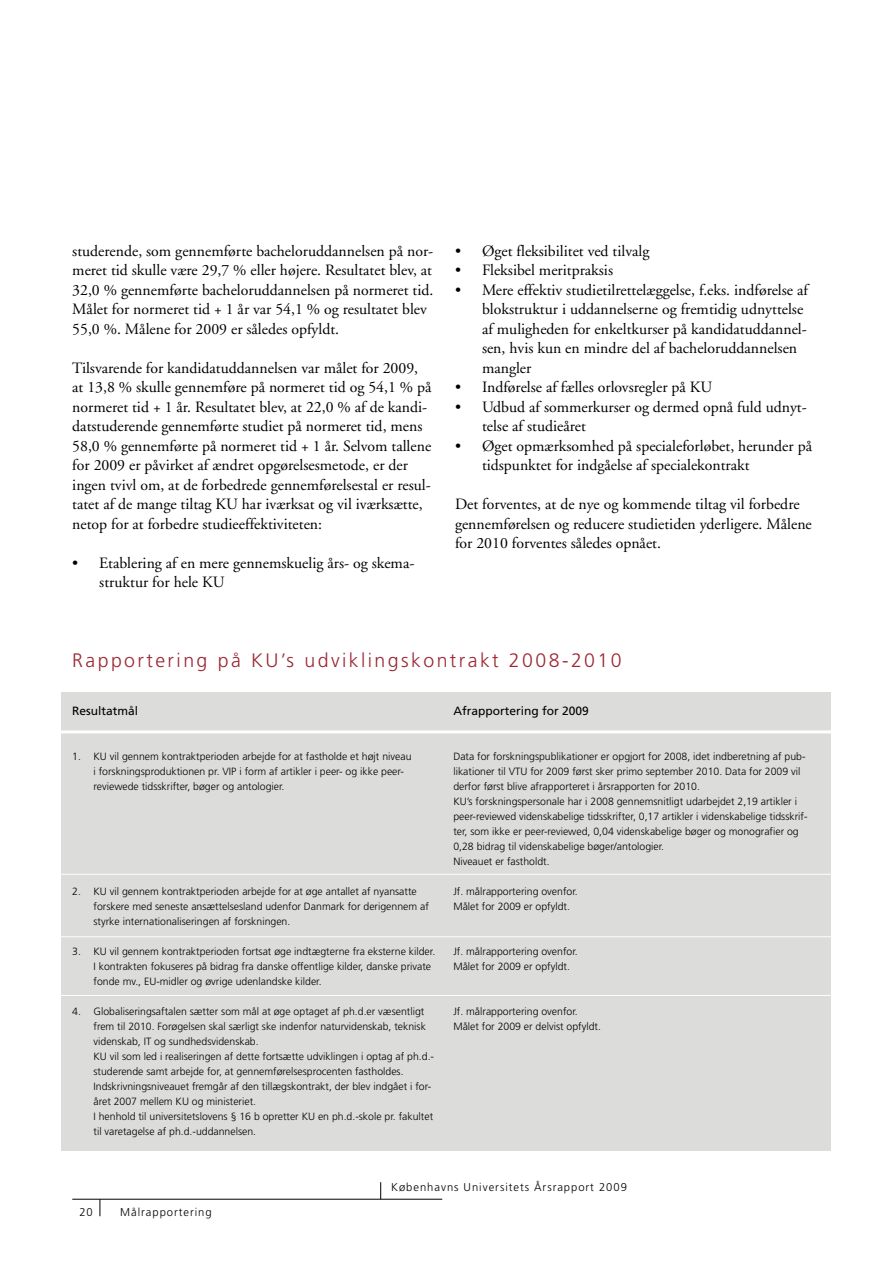
<style>
.page{position:relative;width:893px;height:1263px;background:#fff}
.page>*{position:absolute;margin:0;border:0;box-sizing:border-box;transform-origin:0 0}
.t1{font:300 19.5px "Frutiger";letter-spacing:.125em;color:#9b2732}
.t2{font:15.75px/19.5px "Adobe Garamond";color:#000}
.t3{font:12px "Frutiger";color:#000}
.t4{font:300 11.25px "Frutiger";letter-spacing:.085em;color:#000}
.t5{font:300 10.5px/15px "Frutiger";color:#000}
</style>
<div class="page">
<svg style="left:100px;top:1200px;width:1px;height:16px"></svg>
<svg style="left:380px;top:1182px;width:1px;height:17px"></svg>
<hr style="left:72px;top:1199px;width:370px;height:1px;background:#000">
<div style="left:61px;top:692px;width:770px;height:458px;background:#dcdcdb"></div>
<hr style="left:50px;top:730px;width:796px;height:3px;background:#fff">
<hr style="left:50px;top:874px;width:796px;height:1px;background:#fff">
<hr style="left:50px;top:936px;width:796px;height:1px;background:#fff">
<hr style="left:55px;top:995px;width:797px;height:1px;background:#fff">
<p class="t2" style="left:72px;top:242px;width:363px">studerende, som gennemførte bacheloruddannelsen på nor&shy;meret tid skulle være 29,7 % eller højere. Resultatet blev, at 32,0 % gennemførte bacheloruddannelsen på normeret tid.<br>Målet for normeret tid + 1 år var 54,1 % og resultatet blev 55,0 %. Målene for 2009 er således opfyldt.</p>
<p class="t2" style="left:72px;top:359px;width:361px">Tilsvarende for kandidatuddannelsen var målet for 2009, at 13,8 % skulle gennemføre på normeret tid og 54,1 % på normeret tid + 1 år. Resultatet blev, at 22,0 % af de kandi&shy;datstuderende gennemførte studiet på normeret tid, mens 58,0 % gennemførte på normeret tid + 1 år. Selvom tallene for 2009 er påvirket af ændret opgørelsesmetode, er der ingen tvivl om, at de forbedrede gennemførelsestal er resul&shy;tatet af de mange tiltag KU har iværksat og vil iværksætte, netop for at forbedre studieeffektiviteten:</p>
<h2 class="t2" style="left:99px;top:553px;width:317px;text-indent:-27px">• Etablering af en mere gennemskuelig års- og skema&shy;struktur for hele KU</h2>
<h2 class="t2" style="left:455px;top:241px;width:196px">• Øget fleksibilitet ved tilvalg</h2>
<h2 class="t2" style="left:455px;top:261px;width:160px">• Fleksibel meritpraksis</h2>
<h2 class="t2" style="left:482px;top:280px;width:328px;text-indent:-27px">• Mere effektiv studietilrettelæggelse, f.eks. indførelse af blokstruktur i uddannelserne og fremtidig udnyttelse af muligheden for enkeltkurser på kandidatuddannel&shy;sen, hvis kun en mindre del af bacheloruddannelsen mangler</h2>
<h2 class="t2" style="left:455px;top:378px;width:259px">• Indførelse af fælles orlovsregler på KU</h2>
<h2 class="t2" style="left:482px;top:397px;width:326px;text-indent:-27px">• Udbud af sommerkurser og dermed opnå fuld udnyt&shy;telse af studieåret</h2>
<h2 class="t2" style="left:482px;top:436px;width:332px;text-indent:-27px">• Øget opmærksomhed på specialeforløbet, herunder på tidspunktet for indgåelse af specialekontrakt</h2>
<h2 class="t2" style="left:455px;top:495px;width:358px">Det forventes, at de nye og kommende tiltag vil forbedre gennemførelsen og reducere studietiden yderligere. Målene for 2010 forventes således opnået.</h2>
<h1 class="t1" style="left:72px;top:649px;width:551px">Rapportering på KU’s udviklingskontrakt 2008-2010</h1>
<p class="t3" style="left:72px;top:703px;width:68px">Resultatmål</p>
<p class="t5" style="left:94px;top:749px;width:319px;text-indent:-21px">1. KU vil gennem kontraktperioden arbejde for at fastholde et højt niveau i forskningsproduktionen pr. VIP i form af artikler i peer- og ikke peer&shy;reviewede tidsskrifter, bøger og antologier.</p>
<p class="t3" style="left:453px;top:703px;width:137px">Afrapportering for 2009</p>
<p class="t5" style="left:453px;top:749px;width:356px">Data for forskningspublikationer er opgjort for 2008, idet indberetning af pub&shy;likationer til VTU for 2009 først sker primo september 2010. Data for 2009 vil derfor først blive afrapporteret i årsrapporten for 2010.<br>KU’s forskningspersonale har i 2008 gennemsnitligt udarbejdet 2,19 artikler i peer-reviewed videnskabelige tidsskrifter, 0,17 artikler i videnskabelige tidsskrif&shy;ter, som ikke er peer-reviewed, 0,04 videnskabelige bøger og monografier og 0,28 bidrag til videnskabelige bøger/antologier.<br>Niveauet er fastholdt.</p>
<p class="t5" style="left:453px;top:884px;width:126px">Jf. målrapportering ovenfor.<br>Målet for 2009 er opfyldt.</p>
<p class="t5" style="left:453px;top:944px;width:126px">Jf. målrapportering ovenfor.<br>Målet for 2009 er opfyldt.</p>
<p class="t5" style="left:453px;top:1004px;width:149px">Jf. målrapportering ovenfor.<br>Målet for 2009 er delvist opfyldt.</p>
<p class="t5" style="left:94px;top:884px;width:337px;text-indent:-21px">2. KU vil gennem kontraktperioden arbejde for at øge antallet af nyansatte forskere med seneste ansættelsesland udenfor Danmark for derigennem af styrke internationaliseringen af forskningen.</p>
<p class="t5" style="left:94px;top:944px;width:343px;text-indent:-21px">3. KU vil gennem kontraktperioden fortsat øge indtægterne fra eksterne kilder.<br>I kontrakten fokuseres på bidrag fra danske offentlige kilder, danske private fonde mv., EU-midler og øvrige udenlandske kilder.</p>
<p class="t5" style="left:94px;top:1004px;width:342px;text-indent:-21px">4. Globaliseringsaftalen sætter som mål at øge optaget af ph.d.er væsentligt frem til 2010. Forøgelsen skal særligt ske indenfor naturvidenskab, teknisk videnskab, IT og sundhedsvidenskab.<br>KU vil som led i realiseringen af dette fortsætte udviklingen i optag af ph.d.- studerende samt arbejde for, at gennemførelsesprocenten fastholdes.<br>Indskrivningsniveauet fremgår af den tillægskontrakt, der blev indgået i for&shy;året 2007 mellem KU og ministeriet.<br>I henhold til universitetslovens § 16 b opretter KU en ph.d.-skole pr. fakultet til varetagelse af ph.d.-uddannelsen.</p>
<p class="t4" style="left:79px;top:1205px;width:15px">20</p>
<p class="t4" style="left:120px;top:1205px;width:93px">Målrapportering</p>
<p class="t4" style="left:391px;top:1180px;width:237px">Københavns Universitets Årsrapport 2009</p>
</div>
